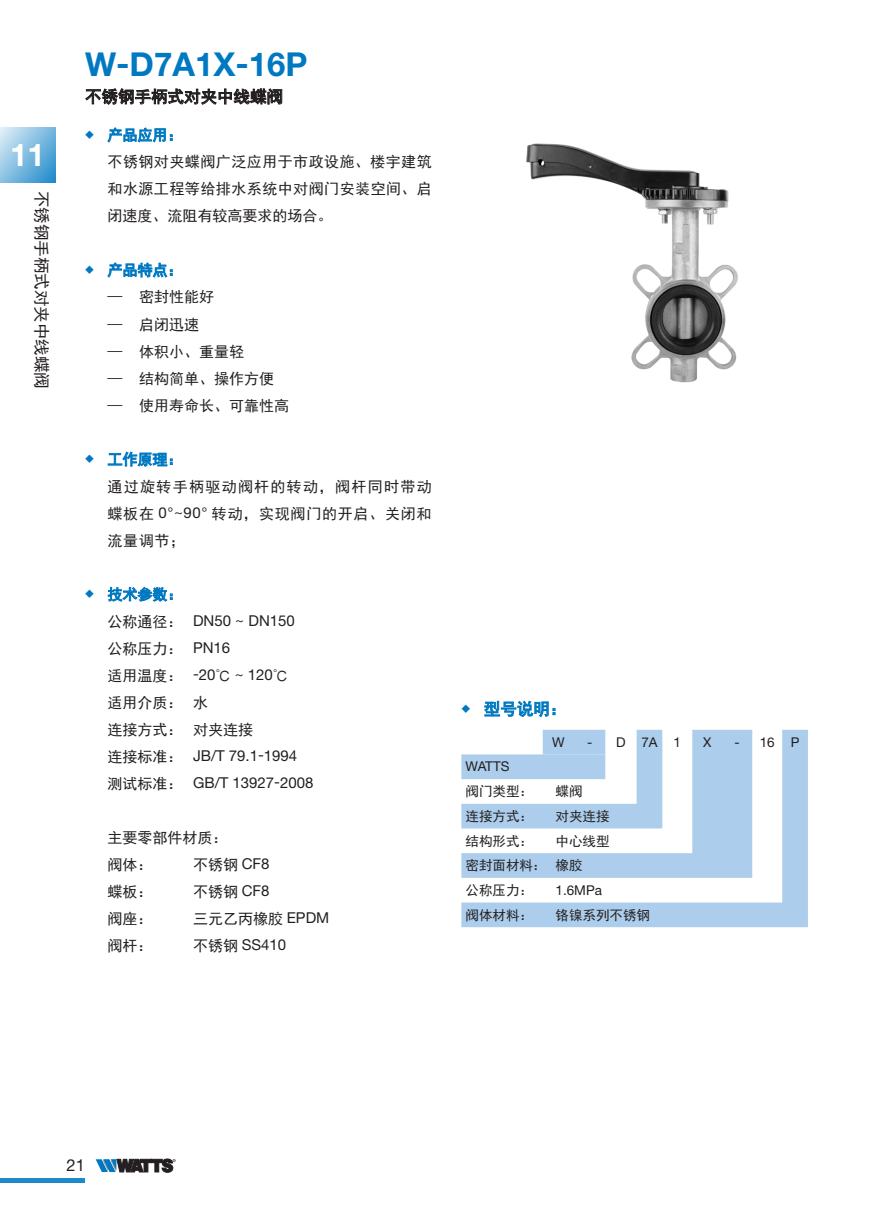
<style>
.page{position:relative;width:893px;height:1212px;background:#fff}
.page>*{position:absolute;margin:0;border:0;box-sizing:border-box;transform-origin:0 0}
.t1{font:700 33px "Helvetica Neue LT Std";color:#0079c2}
.t2{font:700 31.5px "Helvetica Neue LT Std";color:#fff}
.t3{font:16.5px "Sim Hei";color:#231f20}
.正文{font:16.5px "Sim Hei";color:#0079c2}
.t4{font:16.5px "Helvetica Neue LT Std";color:#231f20}
.正文-2{font:15px/27px "Sim Hei";color:#231f20;text-align:justify}
.正文-3{font:15px "Helvetica Neue LT Std";color:#231f20}
.正文-4{font:15px "Sim Hei";color:#0079c2}
.t5{font:13.5px "Sim Hei";color:#231f20}
.t6{font:13.5px "Helvetica Neue LT Std";color:#231f20}
.s1{font-size:9px}
.s2{font-family:"Helvetica Neue LT Std"}
.s3{font-family:"Sim Hei"}
</style>
<div class="page">
<svg style="left:0;top:128px;width:55px;height:55px;background:#80bce0"></svg>
<hr style="left:0;top:1178px;width:85px;height:4px;background:#1e89ca">
<svg style="left:85px;top:88px;width:197px;height:17px"></svg>
<img style="left:526px;top:143px;width:212px;height:240px">
<svg style="left:107px;top:127px;width:66px;height:16px"></svg>
<svg style="left:107px;top:262px;width:66px;height:16px"></svg>
<svg style="left:108px;top:451px;width:65px;height:16px"></svg>
<svg style="left:107px;top:586px;width:66px;height:16px"></svg>
<svg style="left:484px;top:700px;width:71px;height:17px"></svg>
<svg style="left:461px;top:730px;width:347px;height:197px;fill:#accdeb"></svg>
<div style="left:461px;top:754px;width:144px;height:25px;background:#accdeb"></div>
<svg style="left:96px;top:1159px;width:80px;height:13px"></svg>
<p class="t2" style="left:10px;top:135px;width:37px">11</p>
<p class="t3" style="left:50px;top:191px;width:199px;rotate:90deg">不锈钢手柄式对夹中线蝶阀</p>
<p class="t1" style="left:85px;top:44px;width:224px">W-D7A1X-16P</p>
<p class="t3" style="left:85px;top:88px;width:199px">不锈钢手柄式对夹中线蝶阀</p>
<p class="正文-4" style="left:85px;top:128px;width:99px"><span class="s1">◆</span> 产品应用：</p>
<p class="正文-2" style="left:108px;top:149px;width:326px">不锈钢对夹蝶阀广泛应用于市政设施、楼宇建筑和水源工程等给排水系统中对阀门安装空间、启闭速度、流阻有较高要求的场合。</p>
<p class="正文-4" style="left:85px;top:263px;width:99px"><span class="s1">◆</span> 产品特点：</p>
<p class="正文-2" style="left:108px;top:284px;width:108px">— 密封性能好</p>
<p class="正文-2" style="left:108px;top:311px;width:93px">— 启闭迅速</p>
<p class="正文-2" style="left:108px;top:338px;width:138px">— 体积小、重量轻</p>
<p class="正文-2" style="left:108px;top:365px;width:168px">— 结构简单、操作方便</p>
<p class="正文-2" style="left:108px;top:392px;width:183px">— 使用寿命长、可靠性高</p>
<p class="正文-4" style="left:85px;top:452px;width:99px"><span class="s1">◆</span> 工作原理：</p>
<p class="正文-2" style="left:108px;top:473px;width:326px">通过旋转手柄驱动阀杆的转动，阀杆同时带动蝶板在 <span class="s2">0°~90°</span> 转动，实现阀门的开启、关闭和流量调节；</p>
<p class="正文-4" style="left:85px;top:587px;width:99px"><span class="s1">◆</span> 技术参数：</p>
<p class="正文-3" style="left:108px;top:612px;width:189px"><span class="s3">公称通径：</span> DN50 ~ DN150</p>
<p class="正文-2" style="left:108px;top:635px;width:124px">公称压力： <span class="s2">PN16</span></p>
<p class="正文-2" style="left:108px;top:662px;width:182px">适用温度： <span class="s2">-20</span>℃ <span class="s2">~ 120</span>℃</p>
<p class="正文-2" style="left:108px;top:689px;width:102px">适用介质： 水</p>
<p class="正文-2" style="left:108px;top:716px;width:147px">连接方式： 对夹连接</p>
<p class="正文-3" style="left:108px;top:747px;width:191px"><span class="s3">连接标准：</span> JB/T 79.1-1994</p>
<p class="正文-3" style="left:108px;top:774px;width:207px"><span class="s3">测试标准：</span> GB/T 13927-2008</p>
<p class="正文-2" style="left:108px;top:824px;width:121px">主要零部件材质：</p>
<p class="正文-2" style="left:108px;top:851px;width:46px">阀体：</p>
<p class="正文-2" style="left:193px;top:851px;width:78px">不锈钢 <span class="s2">CF8</span></p>
<p class="正文-2" style="left:108px;top:878px;width:46px">蝶板：</p>
<p class="正文-2" style="left:193px;top:878px;width:78px">不锈钢 <span class="s2">CF8</span></p>
<p class="正文-2" style="left:108px;top:905px;width:46px">阀座：</p>
<p class="正文-2" style="left:193px;top:905px;width:138px">三元乙丙橡胶 <span class="s2">EPDM</span></p>
<p class="正文-2" style="left:108px;top:932px;width:46px">阀杆：</p>
<p class="正文-3" style="left:193px;top:936px;width:95px"><span class="s3">不锈钢</span> SS410</p>
<p class="正文" style="left:461px;top:700px;width:106px"><sup>◆</sup> 型号说明：</p>
<p class="t6" style="left:552px;top:734px;width:14px">W</p>
<p class="t6" style="left:587px;top:734px;width:7px">-</p>
<p class="t6" style="left:616px;top:734px;width:11px">D</p>
<p class="t6" style="left:641px;top:734px;width:18px">7A</p>
<p class="t6" style="left:674px;top:734px;width:9px">1</p>
<p class="t6" style="left:703px;top:734px;width:10px">X</p>
<p class="t6" style="left:735px;top:734px;width:7px">-</p>
<p class="t6" style="left:760px;top:734px;width:17px">16</p>
<p class="t6" style="left:791px;top:734px;width:10px">P</p>
<p class="t6" style="left:466px;top:758px;width:45px">WATTS</p>
<p class="t5" style="left:466px;top:785px;width:69px">阀门类型：</p>
<p class="t5" style="left:555px;top:785px;width:28px">蝶阀</p>
<p class="t5" style="left:466px;top:809px;width:69px">连接方式：</p>
<p class="t5" style="left:555px;top:809px;width:55px">对夹连接</p>
<p class="t5" style="left:466px;top:834px;width:69px">结构形式：</p>
<p class="t5" style="left:555px;top:834px;width:55px">中心线型</p>
<p class="t5" style="left:466px;top:859px;width:82px">密封面材料：</p>
<p class="t5" style="left:555px;top:859px;width:28px">橡胶</p>
<p class="t5" style="left:466px;top:883px;width:69px">公称压力：</p>
<p class="t6" style="left:555px;top:882px;width:48px">1.6MPa</p>
<p class="t5" style="left:466px;top:908px;width:69px">阀体材料：</p>
<p class="t5" style="left:555px;top:908px;width:96px">铬镍系列不锈钢</p>
<p class="t4" style="left:67px;top:1156px;width:20px">21</p>
</div>
